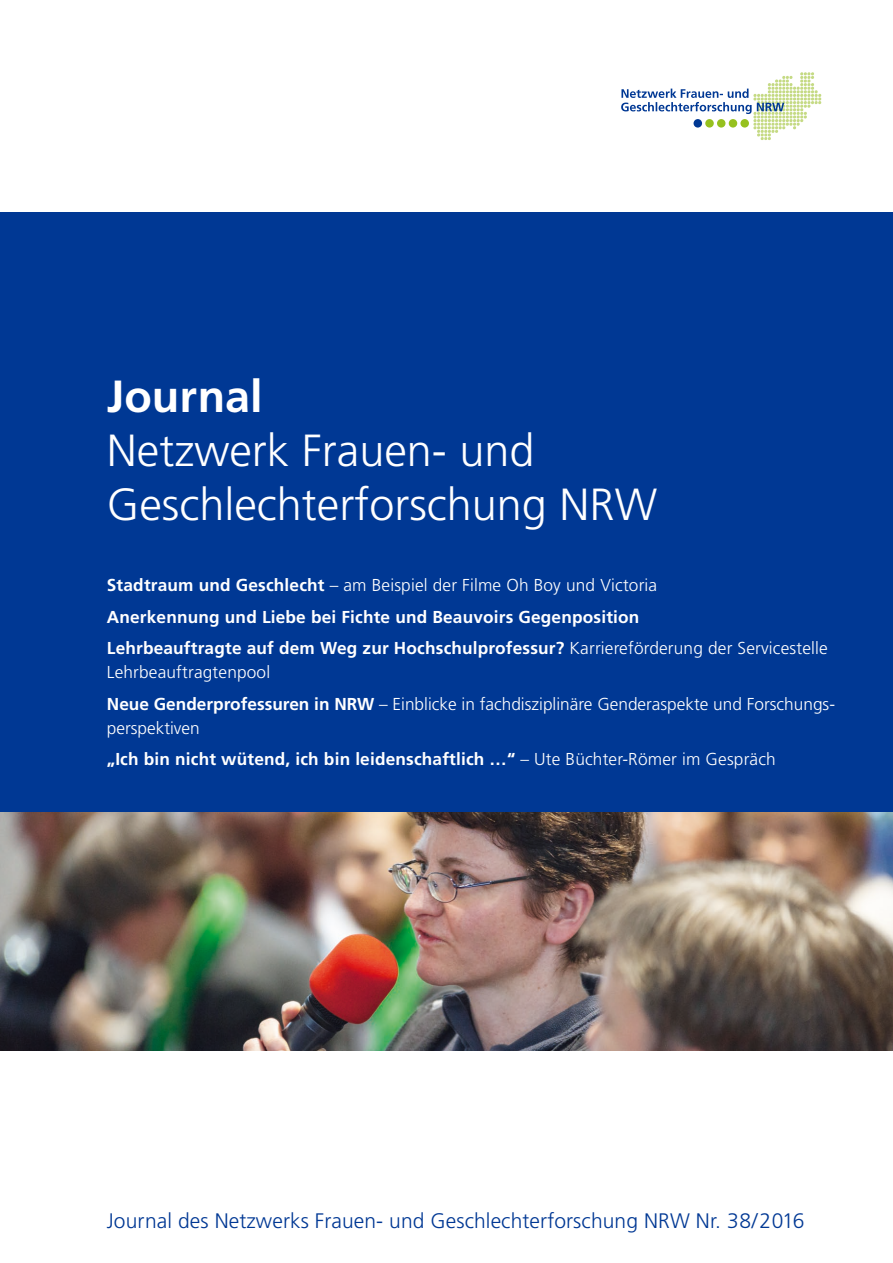
<style>
.page{position:relative;width:893px;height:1263px;background:#fff}
.page>*{position:absolute;margin:0;border:0;box-sizing:border-box;transform-origin:0 0}
.t1{font:300 45px/54px "Frutiger LT Std";color:#fff}
.t2{font:700 45px "Frutiger LT Std";color:#fff}
.t3{font:300 21px "Frutiger LT Std";letter-spacing:.005em;color:#003894}
.t4{font:700 17.25px/31.2px "Frutiger LT Std";letter-spacing:.01em;color:#fff}
.t5{font:300 17.25px/31.2px "Frutiger LT Std";color:#fff}
.s1{font-weight:300}
.s2{font-weight:700}
</style>
<div class="page">
<svg style="left:621px;top:72px;width:200px;height:68px"></svg>
<div style="left:693px;top:119px;width:9px;height:9px;background:#003894;border-radius:50%"></div>
<div style="left:705px;top:119px;width:9px;height:9px;background:#96c11f;border-radius:50%"></div>
<div style="left:717px;top:119px;width:8px;height:9px;background:#96c11f;border-radius:50%"></div>
<div style="left:729px;top:119px;width:8px;height:9px;background:#96c11f;border-radius:50%"></div>
<div style="left:740px;top:119px;width:9px;height:9px;background:#96c11f;border-radius:50%"></div>
<div style="left:0;top:213px;width:893px;height:608px;background:#003894"></div>
<img style="left:0;top:812px;width:893px;height:238px">
<h1 class="t2" style="left:107px;top:370px;width:157px">Journal</h1>
<h1 class="t1" style="left:107px;top:424px;width:552px">Netzwerk Frauen- und<br>Geschlechterforschung NRW</h1>
<p class="t4" style="left:107px;top:570px;width:722px">Stadtraum und Geschlecht <span class="s1">– am Beispiel der Filme Oh Boy und Victoria<br></span>Anerkennung und Liebe bei Fichte und Beauvoirs Gegenposition<br>Lehrbeauftragte auf dem Weg zur Hochschulprofessur? <span class="s1">Karriereförderung der Servicestelle</span></p>
<p class="t5" style="left:107px;top:657px;width:730px">Lehrbeauftragtenpool<br><span class="s2">Neue Genderprofessuren in NRW</span> – Einblicke in fachdisziplinäre Genderaspekte und Forschungs-</p>
<p class="t4" style="left:107px;top:713px;width:670px"><span class="s1">perspektiven<br></span>„Ich bin nicht wütend, ich bin leidenschaftlich …“ <span class="s1">– Ute Büchter-Römer im Gespräch</span></p>
<p class="t3" style="left:107px;top:1208px;width:699px">Journal des Netzwerks Frauen- und Geschlechterforschung NRW Nr. 38/2016</p>
</div>
